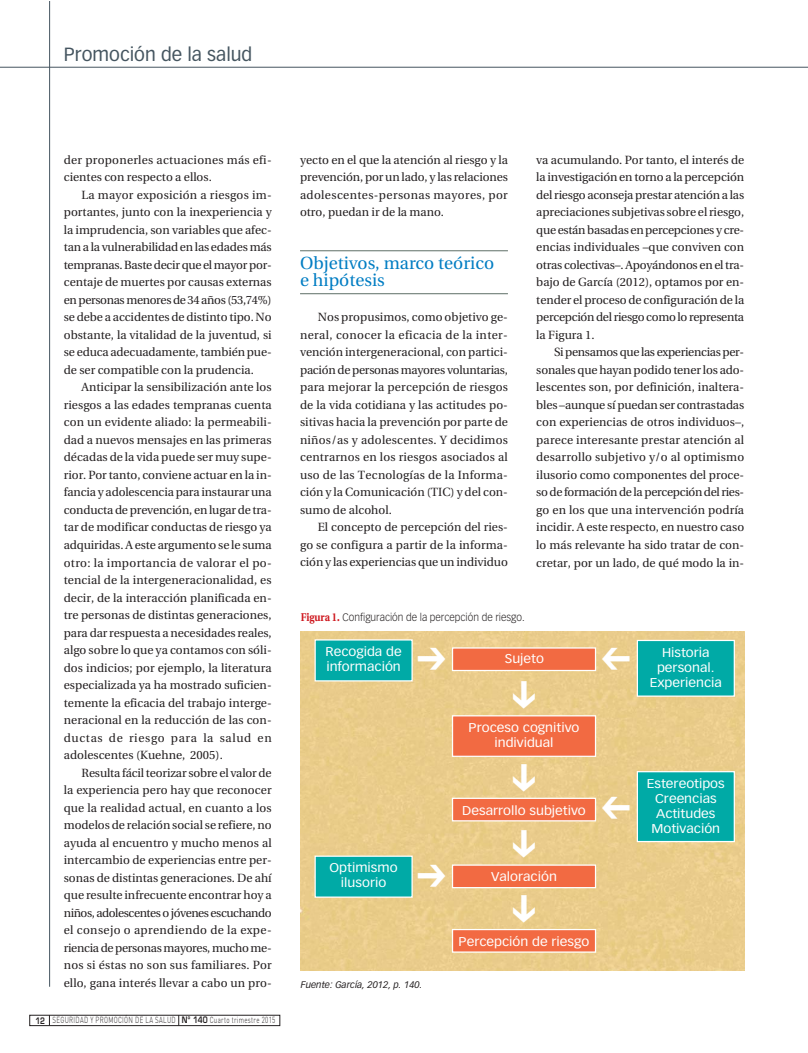
<style>
.page{position:relative;width:808px;height:1053px;background:#fff}
.page>*{position:absolute;margin:0;border:0;box-sizing:border-box;transform-origin:0 0}
.t1{font:18.75px "Vectora LT";color:#455560}
.t2{font:17.5px/17.5px "Utopia";color:#007dc3}
.t3{font:12.5px/15px "Vectora LT";color:#fff;text-align:center;scale:1.1 1}
.t4{font:11.88px/17.5px "Utopia";color:#231f20;text-align:justify}
.t5{font:11.88px/17.5px "Utopia";letter-spacing:.02em;color:#231f20}
.t6{font:300 10.62px "Vectora LT";color:#231f20;scale:.95 1}
.t7{font:italic 9.38px "Vectora LT";color:#231f20}
.t8{font:300 8.75px "DIN";letter-spacing:.05em;color:#231f20;scale:.7 1}
.s1{font-family:"Eurostile";font-weight:600}
.s2{font-family:"Utopia";font-weight:700;font-size:11.25px;color:#ce171e}
</style>
<div class="page">
<div style="left:301px;top:631px;width:443px;height:339px;background:#eacc8b"></div>
<hr style="left:0;top:67px;width:808px;height:1px;background:#455560">
<hr style="left:49px;top:1px;width:1px;height:985px;background:#455560">
<hr style="left:300px;top:250px;width:208px;height:1px;background:#5e6e66">
<hr style="left:300px;top:293px;width:208px;height:1px;background:#5e6e66">
<div style="left:30px;top:1014px;width:250px;height:11px;border:1px solid #231f20"></div>
<div style="left:315px;top:640px;width:97px;height:40px;background:#00aaa6"></div>
<div style="left:314px;top:639px;width:99px;height:42px;border:1px solid #fff"></div>
<div style="left:452px;top:648px;width:143px;height:22px;background:#f26a42"></div>
<div style="left:452px;top:647px;width:144px;height:24px;border:1px solid #fff"></div>
<div style="left:452px;top:798px;width:143px;height:22px;background:#f26a42"></div>
<div style="left:452px;top:797px;width:144px;height:24px;border:1px solid #fff"></div>
<div style="left:452px;top:865px;width:143px;height:22px;background:#f26a42"></div>
<div style="left:452px;top:864px;width:144px;height:24px;border:1px solid #fff"></div>
<div style="left:452px;top:929px;width:143px;height:23px;background:#f26a42"></div>
<div style="left:452px;top:928px;width:144px;height:24px;border:1px solid #fff"></div>
<div style="left:315px;top:856px;width:97px;height:41px;background:#00aaa6"></div>
<div style="left:314px;top:855px;width:99px;height:42px;border:1px solid #fff"></div>
<div style="left:637px;top:640px;width:97px;height:56px;background:#00aaa6"></div>
<div style="left:637px;top:639px;width:98px;height:57px;border:1px solid #fff"></div>
<div style="left:637px;top:771px;width:97px;height:70px;background:#00aaa6"></div>
<div style="left:637px;top:771px;width:98px;height:71px;border:1px solid #fff"></div>
<div style="left:452px;top:715px;width:143px;height:41px;background:#f26a42"></div>
<div style="left:452px;top:715px;width:144px;height:41px;border:1px solid #fff"></div>
<svg style="left:418px;top:648px;width:27px;height:21px"></svg>
<svg style="left:418px;top:865px;width:27px;height:21px"></svg>
<svg style="left:602px;top:648px;width:27px;height:21px"></svg>
<svg style="left:602px;top:797px;width:27px;height:22px"></svg>
<svg style="left:513px;top:680px;width:22px;height:28px"></svg>
<svg style="left:513px;top:764px;width:22px;height:27px"></svg>
<svg style="left:513px;top:830px;width:22px;height:27px"></svg>
<svg style="left:513px;top:895px;width:22px;height:27px"></svg>
<h1 class="t1" style="left:64px;top:46px;width:190px">Promoción de la salud</h1>
<p class="t5" style="left:64px;top:152px;width:209px">der proponerles actuaciones más efi&shy;cientes con respecto a ellos.</p>
<p class="t4" style="left:64px;top:187px;width:209px;text-indent:18px">La mayor exposición a riesgos im&shy;portantes, junto con la inexperiencia y la imprudencia, son variables que afec&shy;tan a la vulnerabilidad en las edades más tempranas. Baste decir que el mayor por&shy;centaje de muertes por causas externas en personas menores de 34 años (53,74%) se debe a accidentes de distinto tipo. No obstante, la vitalidad de la juventud, si se educa adecuadamente, también pue&shy;de ser compatible con la prudencia.</p>
<p class="t4" style="left:64px;top:379px;width:209px;text-indent:18px">Anticipar la sensibilización ante los riesgos a las edades tempranas cuenta con un evidente aliado: la permeabili&shy;dad a nuevos mensajes en las primeras décadas de la vida puede ser muy supe&shy;rior. Por tanto, conviene actuar en la in&shy;fancia y adolescencia para instaurar una conducta de prevención, en lugar de tra&shy;tar de modificar conductas de riesgo ya adquiridas. A este argumento se le suma otro: la importancia de valorar el po&shy;tencial de la intergeneracionalidad, es decir, de la interacción planificada en&shy;tre personas de distintas generaciones, para dar respuesta a necesidades reales, algo sobre lo que ya contamos con sóli&shy;dos indicios; por ejemplo, la literatura especializada ya ha mostrado suficien&shy;temente la eficacia del trabajo interge&shy;neracional en la reducción de las con&shy;ductas de riesgo para la salud en adolescentes (Kuehne, 2005).</p>
<p class="t4" style="left:64px;top:764px;width:209px;text-indent:18px">Resulta fácil teorizar sobre el valor de la experiencia pero hay que reconocer que la realidad actual, en cuanto a los modelos de relación social se refiere, no ayuda al encuentro y mucho menos al intercambio de experiencias entre per&shy;sonas de distintas generaciones. De ahí que resulte infrecuente encontrar hoy a niños, adolescentes o jóvenes escuchando el consejo o aprendiendo de la expe&shy;riencia de personas mayores, mucho me&shy;nos si éstas no son sus familiares. Por ello, gana interés llevar a cabo un pro-</p>
<p class="t8" style="left:35px;top:1017px;width:344px"><span class="s1">12</span> SEGURIDAD Y PROMOCIÓN DE LA SALUD <span class="s1">Nº 140</span> Cuarto trimestre 2015</p>
<p class="t4" style="left:300px;top:152px;width:209px">yecto en el que la atención al riesgo y la prevención, por un lado, y las relaciones adolescentes-personas mayores, por otro, puedan ir de la mano.</p>
<h2 class="t2" style="left:300px;top:256px;width:196px">Objetivos, marco teórico e hipótesis</h2>
<p class="t4" style="left:300px;top:309px;width:209px;text-indent:18px">Nos propusimos, como objetivo ge&shy;neral, conocer la eficacia de la inter&shy;vención intergeneracional, con partici&shy;pación de personas mayores voluntarias, para mejorar la percepción de riesgos de la vida cotidiana y las actitudes po&shy;sitivas hacia la prevención por parte de niños/as y adolescentes. Y decidimos centrarnos en los riesgos asociados al uso de las Tecnologías de la Informa&shy;ción y la Comunicación (TIC) y del con&shy;sumo de alcohol.</p>
<p class="t4" style="left:300px;top:519px;width:209px;text-indent:18px">El concepto de percepción del ries&shy;go se configura a partir de la informa&shy;ción y las experiencias que un individuo</p>
<p class="t4" style="left:536px;top:152px;width:209px">va acumulando. Por tanto, el interés de la investigación en torno a la percepción del riesgo aconseja prestar atención a las apreciaciones subjetivas sobre el riesgo, que están basadas en percepciones y cre&shy;encias individuales –que conviven con otras colectivas–. Apoyándonos en el tra&shy;bajo de García (2012), optamos por en&shy;tender el proceso de configuración de la percepción del riesgo como lo representa la Figura 1.</p>
<p class="t4" style="left:536px;top:344px;width:209px;text-indent:18px">Si pensamos que las experiencias per&shy;sonales que hayan podido tener los ado&shy;lescentes son, por definición, inaltera&shy;bles –aunque sí puedan ser contrastadas con experiencias de otros individuos–, parece interesante prestar atención al desarrollo subjetivo y/o al optimismo ilusorio como componentes del proce&shy;so de formación de la percepción del ries&shy;go en los que una intervención podría incidir. A este respecto, en nuestro caso lo más relevante ha sido tratar de con&shy;cretar, por un lado, de qué modo la in-</p>
<p class="t6" style="left:301px;top:612px;width:237px"><span class="s2">Figura 1.</span> Configuración de la percepción de riesgo.</p>
<p class="t3" style="left:325px;top:644px;width:71px;text-align:left">Recogida de información</p>
<p class="t3" style="left:505px;top:652px;width:37px">Sujeto</p>
<p class="t3" style="left:469px;top:720px;width:102px">Proceso cognitivo individual</p>
<p class="t3" style="left:330px;top:861px;width:63px">Optimismo ilusorio</p>
<p class="t7" style="left:301px;top:980px;width:123px">Fuente: García, 2012, p. 140.</p>
<p class="t3" style="left:462px;top:803px;width:114px">Desarrollo subjetivo</p>
<p class="t3" style="left:491px;top:870px;width:61px">Valoración</p>
<p class="t3" style="left:458px;top:934px;width:121px">Percepción de riesgo</p>
<p class="t3" style="left:650px;top:645px;width:67px">Historia personal.<br>Experiencia</p>
<p class="t3" style="left:647px;top:776px;width:72px">Estereotipos<br>Creencias<br>Actitudes<br>Motivación</p>
</div>
